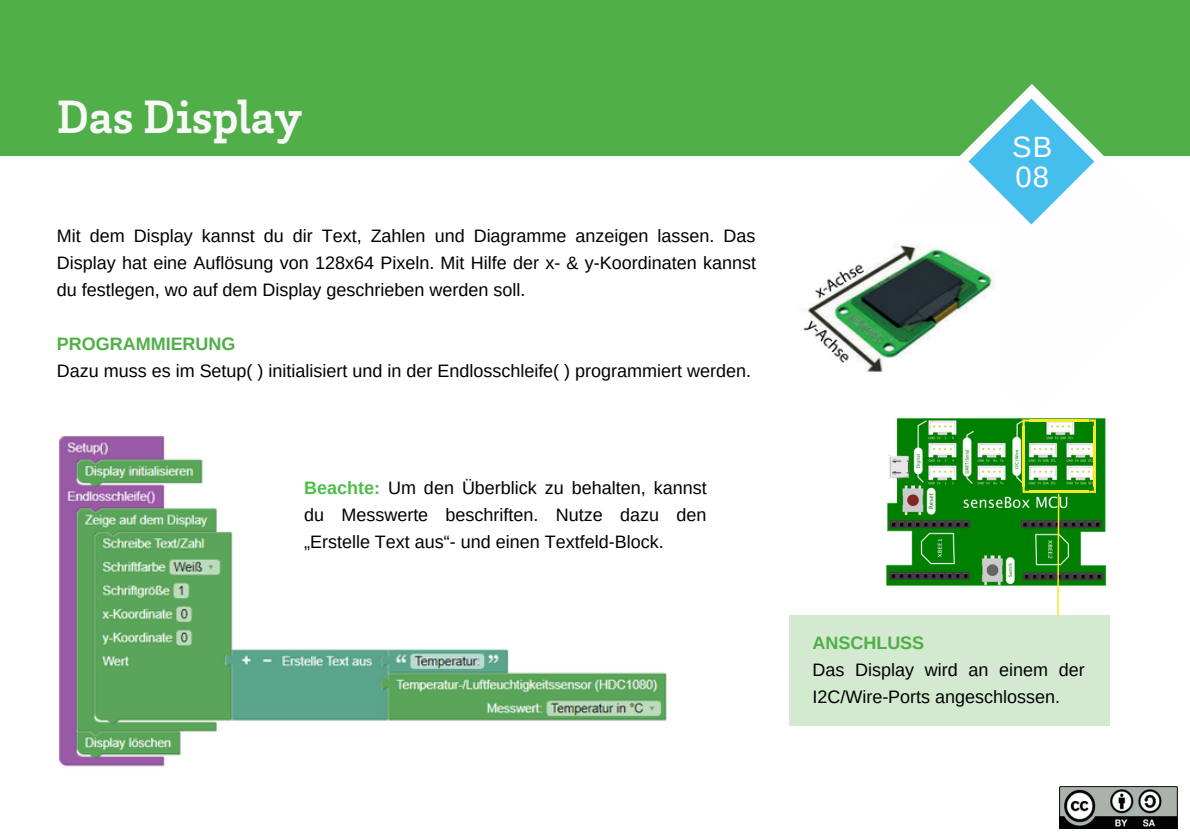
<style>
.page{position:relative;width:1190px;height:839px;background:#fff}
.page>*{position:absolute;margin:0;border:0;box-sizing:border-box;transform-origin:0 0}
.t1{font:700 48px "Brix Slab";color:#f8f8f8}
.t2{font:29.4px/30.4px "Arimo";color:#fffeff}
.t3{font:18px/27px "Arimo";color:#000;text-align:justify}
.t4{font:18px/27px "Arimo";color:#010203}
.t5{font:700 18px "Arimo";color:#50af47}
.s1{font-weight:700;color:#4ebe4b}
</style>
<div class="page">
<div style="left:0;top:0;width:1190px;height:156px;background:#50af48"></div>
<svg style="left:864px;top:84px;width:326px;height:141px;fill:#50af48"></svg>
<img style="left:803px;top:244px;width:192px;height:128px">
<img style="left:1059px;top:786px;width:119px;height:42px">
<svg style="left:968px;top:98px;width:126px;height:126px"></svg>
<div style="left:789px;top:615px;width:320px;height:111px;background:#d3ead0"></div>
<img style="left:59px;top:436px;width:608px;height:331px">
<img style="left:886px;top:418px;width:221px;height:168px">
<hr style="left:1094px;top:426px;width:2px;height:60px;background:#f9e924">
<hr style="left:1022px;top:426px;width:3px;height:60px;background:#f9e924">
<hr style="left:1029px;top:419px;width:60px;height:2px;background:#f9e924">
<hr style="left:1029px;top:490px;width:60px;height:3px;background:#f9e924">
<svg style="left:1089px;top:419px;width:7px;height:7px"></svg>
<svg style="left:1022px;top:419px;width:7px;height:7px"></svg>
<svg style="left:1089px;top:486px;width:7px;height:7px"></svg>
<svg style="left:1022px;top:486px;width:7px;height:7px"></svg>
<svg style="left:1056px;top:493px;width:4px;height:123px"></svg>
<h1 class="t1" style="left:57px;top:99px;width:247px">Das Display</h1>
<p class="t3" style="left:57px;top:222px;width:701px">Mit dem Display kannst du dir Text, Zahlen und Diagramme anzeigen lassen. Das Display hat eine Auflösung von 128x64 Pixeln. Mit Hilfe der x- &amp; y-Koordinaten kannst du festlegen, wo auf dem Display geschrieben werden soll.</p>
<p class="t5" style="left:57px;top:333px;width:180px">PROGRAMMIERUNG</p>
<p class="t3" style="left:57px;top:357px;width:696px">Dazu muss es im Setup( ) initialisiert und in der Endlosschleife( ) programmiert werden.</p>
<p class="t3" style="left:304px;top:474px;width:404px"><span class="s1">Beachte:</span> Um den Überblick zu behalten, kannst du Messwerte beschriften. Nutze dazu den „Erstelle Text aus“- und einen Textfeld-Block.</p>
<h2 class="t2" style="left:1012px;top:131px;width:42px">SB<br>08</h2>
<p class="t5" style="left:812px;top:633px;width:113px">ANSCHLUSS</p>
<p class="t4" style="left:812px;top:656px;width:274px">Das Display wird an einem der<br>I2C/Wire-Ports angeschlossen.</p>
</div>
